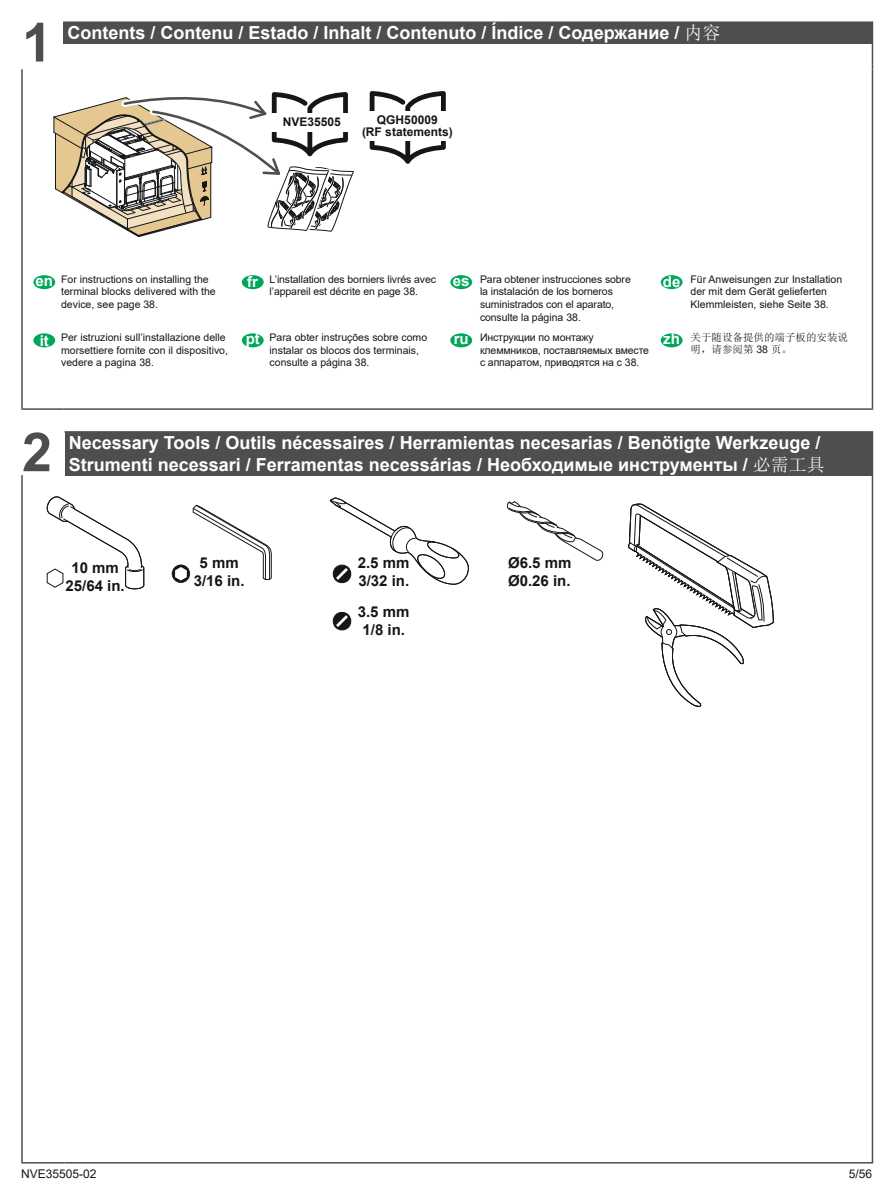
<style>
.page{position:relative;width:893px;height:1188px;background:#fff}
.page>*{position:absolute;margin:0;border:0;box-sizing:border-box;transform-origin:0 0}
.t1{font:700 54px "Arial";color:#4e4e4d}
.t2{font:700 18px/21.6px "Arial";color:#fff}
.t3{font:700 15px/18px "Arial";color:#151616;text-align:center}
.t4{font:700 12px/12.8px "Arial";color:#151616;text-align:center}
.t5{font:12px "Arial";color:#151616}
.t6{font:10.5px/12.6px "Arial";color:#151616}
.t7{font:10.5px/12.6px "Sim Sun";color:#151616}
.s1{font-family:"Sim Sun";font-weight:400}
.s2{font-weight:700;font-size:15px;color:#fff}
.s3{font-family:"Arial";font-weight:700;font-size:15px;color:#fff}
.s4{font-family:"Arial"}
</style>
<div class="page">
<div style="left:65px;top:432px;width:807px;height:43px;background:#4e4e4d"></div>
<hr style="left:65px;top:431px;width:808px;height:2px;background:#4e4e4d">
<hr style="left:21px;top:1162px;width:44px;height:2px;background:#4e4e4d">
<hr style="left:65px;top:1162px;width:808px;height:2px;background:#4e4e4d">
<hr style="left:872px;top:433px;width:1px;height:42px;background:#4e4e4d">
<hr style="left:21px;top:475px;width:2px;height:687px;background:#4e4e4d">
<hr style="left:872px;top:475px;width:1px;height:687px;background:#4e4e4d">
<svg style="left:506px;top:501px;width:98px;height:60px"></svg>
<svg style="left:329px;top:497px;width:140px;height:88px"></svg>
<svg style="left:336px;top:568px;width:12px;height:12px"></svg>
<svg style="left:332px;top:611px;width:20px;height:20px"></svg>
<svg style="left:336px;top:615px;width:12px;height:12px"></svg>
<svg style="left:172px;top:504px;width:100px;height:79px"></svg>
<svg style="left:47px;top:496px;width:98px;height:94px"></svg>
<svg style="left:628px;top:503px;width:145px;height:204px"></svg>
<div style="left:63px;top:22px;width:809px;height:21px;background:#4e4e4d"></div>
<hr style="left:21px;top:408px;width:42px;height:2px;background:#4e4e4d">
<hr style="left:63px;top:408px;width:810px;height:2px;background:#4e4e4d">
<hr style="left:63px;top:21px;width:810px;height:2px;background:#4e4e4d">
<hr style="left:872px;top:69px;width:1px;height:187px;background:#4e4e4d">
<svg style="left:872px;top:23px;width:1px;height:46px"></svg>
<hr style="left:21px;top:69px;width:2px;height:187px;background:#4e4e4d">
<hr style="left:21px;top:256px;width:2px;height:152px;background:#4e4e4d">
<hr style="left:872px;top:256px;width:1px;height:152px;background:#4e4e4d">
<svg style="left:53px;top:92px;width:301px;height:145px"></svg>
<svg style="left:370px;top:91px;width:76px;height:73px"></svg>
<div style="left:367px;top:112px;width:83px;height:29px;background:#fff"></div>
<div style="left:33px;top:275px;width:22px;height:14px;background:#00a759;border-radius:50%"></div>
<div style="left:242px;top:275px;width:22px;height:14px;background:#00a759;border-radius:50%"></div>
<div style="left:450px;top:275px;width:22px;height:14px;background:#00a759;border-radius:50%"></div>
<div style="left:661px;top:275px;width:22px;height:14px;background:#00a759;border-radius:50%"></div>
<div style="left:33px;top:333px;width:22px;height:14px;background:#00a759;border-radius:50%"></div>
<div style="left:242px;top:333px;width:22px;height:14px;background:#00a759;border-radius:50%"></div>
<div style="left:450px;top:333px;width:22px;height:14px;background:#00a759;border-radius:50%"></div>
<div style="left:661px;top:333px;width:22px;height:14px;background:#00a759;border-radius:50%"></div>
<h1 class="t1" style="left:22px;top:5px;width:32px">1</h1>
<h2 class="t2" style="left:68px;top:22px;width:654px">Contents / Contenu / Estado / Inhalt / Contenuto / Índice / Содержание / <span class="s1">内容</span></h2>
<p class="t4" style="left:283px;top:116px;width:60px">NVE35505</p>
<p class="t4" style="left:362px;top:113px;width:92px">QGH50009<br>(RF statements)</p>
<p class="t6" style="left:61px;top:273px;width:156px;text-indent:-26px"><span class="s2">en</span> For instructions on installing the terminal blocks delivered with the device, see page 38.</p>
<p class="t6" style="left:247px;top:273px;width:190px;text-align:center"><span class="s2">fr</span> L’installation des borniers livrés avec l’appareil est décrite en page 38.</p>
<p class="t6" style="left:480px;top:273px;width:152px;text-indent:-27px"><span class="s2">es</span> Para obtener instrucciones sobre la instalación de los borneros suministrados con el aparato, consulte la página 38.</p>
<p class="t6" style="left:690px;top:273px;width:153px;text-indent:-28px"><span class="s2">de</span> Für Anweisungen zur Installation der mit dem Gerät gelieferten<br>Klemmleisten, siehe Seite 38.</p>
<p class="t6" style="left:61px;top:331px;width:168px;text-indent:-21px"><span class="s2">it</span> Per istruzioni sull’installazione delle morsettiere fornite con il dispositivo, vedere a pagina 38.</p>
<p class="t6" style="left:270px;top:331px;width:159px;text-indent:-24px"><span class="s2">pt</span> Para obter instruções sobre como instalar os blocos dos terminais, consulte a página 38.</p>
<p class="t6" style="left:480px;top:331px;width:171px;text-indent:-26px"><span class="s2">ru</span> Инструкции по монтажу клеммников, поставляемых вместе с аппаратом, приводятся на с 38.</p>
<p class="t7" style="left:690px;top:331px;width:159px;text-indent:-27px"><span class="s3">zh</span> 关于随设备提供的端子板的安装说明，请参阅第 <span class="s4">38</span> 页。</p>
<h1 class="t1" style="left:22px;top:414px;width:32px">2</h1>
<h2 class="t2" style="left:69px;top:432px;width:758px">Necessary Tools / Outils nécessaires / Herramientas necesarias / Benötigte Werkzeuge /<br>Strumenti necessari / Ferramentas necessárias / Необходимые инструменты / <span class="s1">必需工具</span></h2>
<h3 class="t3" style="left:66px;top:559px;width:61px">10 mm<br>25/64 in.</h3>
<h3 class="t3" style="left:194px;top:554px;width:52px">5 mm<br>3/16 in.</h3>
<h3 class="t3" style="left:358px;top:554px;width:53px;text-align:left">2.5 mm<br>3/32 in.</h3>
<h3 class="t3" style="left:358px;top:603px;width:53px">3.5 mm<br>1/8 in.</h3>
<h3 class="t3" style="left:508px;top:554px;width:65px;text-align:left">Ø6.5 mm<br>Ø0.26 in.</h3>
<p class="t5" style="left:21px;top:1165px;width:77px">NVE35505-02</p>
<p class="t5" style="left:849px;top:1165px;width:25px">5/56</p>
</div>
